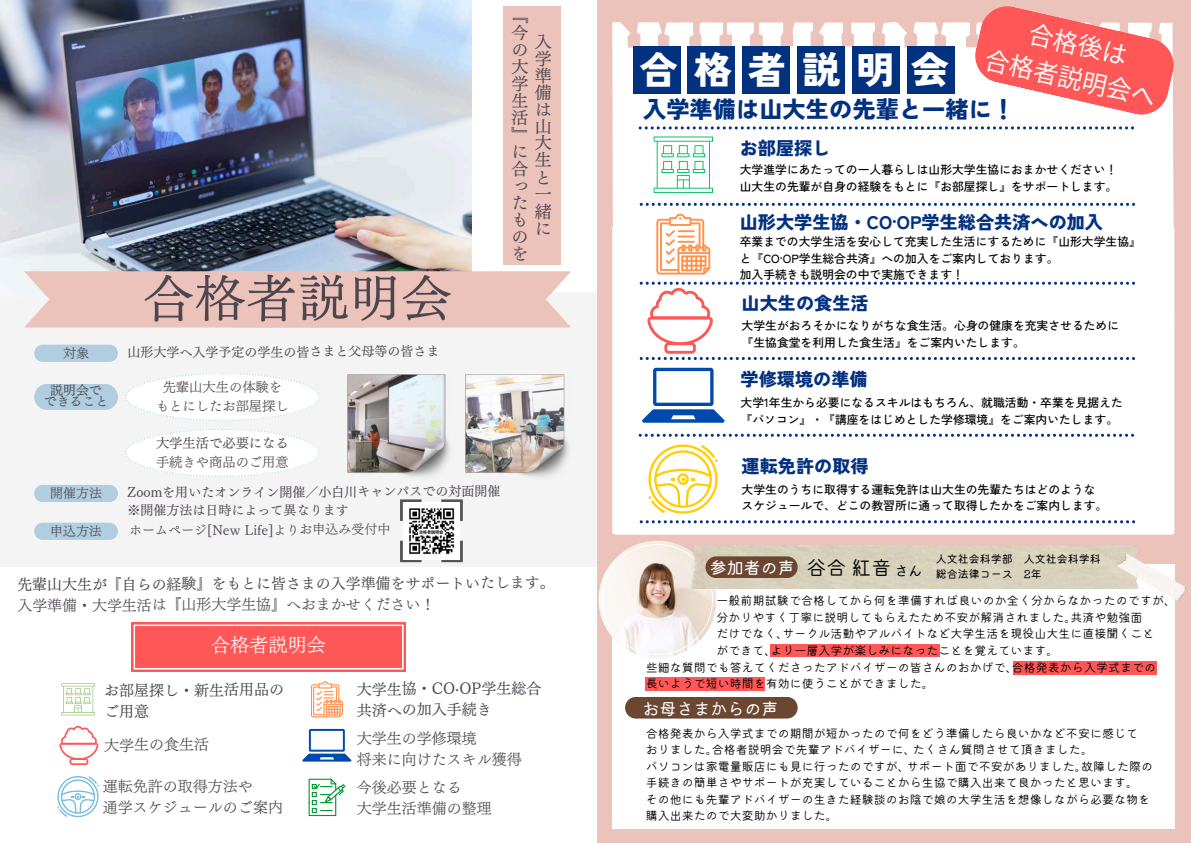
<style>
.page{position:relative;width:1191px;height:843px;background:#fff}
.page>*{position:absolute;margin:0;border:0;box-sizing:border-box;transform-origin:0 0}
.t1{font:50px "Canva UD Mincho Pr 6 N M";letter-spacing:.03em;color:#4e464f}
.t2{font:900 37.6px "Zen Kaku Gothic New";letter-spacing:.445em;color:#fff}
.t3{font:25px "Noto Sans CJ Ksc";color:#faf7f4}
.t4{font:900 23.2px "Zen Kaku Gothic New";color:#023180}
.t5{font:300 20px "Kiwi Maru";color:#000}
.t6{font:19px "UD Mincho Pr 6 N L";letter-spacing:.005em;color:#fff}
.t7{font:900 18.1px "Zen Kaku Gothic New";color:#023180}
.t8{font:17px/17px "Canva UD Mincho Pr 6 N M";color:#4e464f}
.t9{font:17px "Kiwi Maru";color:#fff}
.t10{font:15px/20.9px "UD Mincho Pr 6 N L";letter-spacing:-.005em;color:#4e464f}
.t11{font:15px/21.2px "Canva UD Mincho Pr 6 N M";letter-spacing:-.005em;color:#4e464f}
.t12{font:14.9px "Canva UD Mincho Pr 6 N M";letter-spacing:-.005em;color:#4e464f}
.t13{font:14.9px "UD Mincho Pr 6 N L";letter-spacing:-.005em;color:#4e464f}
.t14{font:13.3px/18.6px "UD Mincho Pr 6 N L";color:#4e464f;text-align:center}
.t15{font:13.3px "Canva UD Mincho Pr 6 N M";color:#4e464f}
.t16{font:13px/18.2px "Canva UD Mincho Pr 6 N M";letter-spacing:-.005em;color:#4e464f}
.t17{font:13px "UD Mincho Pr 6 N L";letter-spacing:-.005em;color:#4e464f}
.t18{font:12.9px "UD Mincho Pr 6 N L";letter-spacing:-.005em;color:#4e464f}
.t19{font:12.9px/11.2px "Canva UD Mincho Pr 6 N M";letter-spacing:-.005em;color:#4e464f;text-align:center}
.t20{font:300 12px/16.5px "Kiwi Maru";color:#000}
.t21{font:500 11.8px/16.3px "Zen Kaku Gothic New";color:#000}
.t22{font:11px/15px "Kiwi Maru";color:#000}
.s1{font-weight:400;font-size:14px}
</style>
<div class="page">
<div style="left:0;top:292px;width:640px;height:274px;background:#f4f4f4"></div>
<svg style="left:400px;top:499px;width:21px;height:21px"></svg>
<svg style="left:441px;top:499px;width:22px;height:21px"></svg>
<svg style="left:441px;top:540px;width:22px;height:22px"></svg>
<svg style="left:400px;top:540px;width:21px;height:22px"></svg>
<img style="left:403px;top:502px;width:56px;height:57px">
<svg style="left:125px;top:373px;width:195px;height:48px"></svg>
<svg style="left:34px;top:384px;width:84px;height:26px;background:#b4d0e0"></svg>
<svg style="left:125px;top:428px;width:195px;height:49px"></svg>
<svg style="left:34px;top:344px;width:84px;height:18px;background:#b5d1e0"></svg>
<svg style="left:34px;top:522px;width:84px;height:17px"></svg>
<svg style="left:34px;top:484px;width:84px;height:18px;background:#b6d1e0"></svg>
<img style="left:465px;top:374px;width:104px;height:103px">
<img style="left:0;top:0;width:472px;height:292px">
<div style="left:24px;top:271px;width:546px;height:56px;background:#ebc3bb"></div>
<div style="left:502px;top:7px;width:58px;height:258px;background:#ebc3bb"></div>
<svg style="left:131px;top:622px;width:274px;height:49px"></svg>
<svg style="left:134px;top:624px;width:269px;height:45px;background:#ff6161"></svg>
<img style="left:347px;top:374px;width:103px;height:103px">
<svg style="left:61px;top:683px;width:34px;height:32px"></svg>
<svg style="left:311px;top:681px;width:32px;height:36px"></svg>
<svg style="left:57px;top:776px;width:42px;height:40px"></svg>
<svg style="left:59px;top:725px;width:39px;height:39px"></svg>
<svg style="left:302px;top:728px;width:49px;height:33px"></svg>
<svg style="left:308px;top:778px;width:37px;height:37px"></svg>
<div style="left:597px;top:0;width:593px;height:842px;background:#ebc3bb"></div>
<div style="left:897px;top:22px;width:276px;height:203px;background:#fff"></div>
<svg style="left:612px;top:22px;width:285px;height:203px;background:#fbfafa"></svg>
<div style="left:612px;top:225px;width:562px;height:309px;background:#fff;border-radius:3px"></div>
<div style="left:612px;top:564px;width:561px;height:264px;background:#fff"></div>
<img style="left:598px;top:540px;width:118px;height:118px;border-radius:50%">
<div style="left:797px;top:545px;width:341px;height:43px;background:#d7d2bd"></div>
<img style="left:1115px;top:552px;width:72px;height:49px">
<div style="left:632px;top:47px;width:48px;height:47px;background:#023180"></div>
<div style="left:687px;top:47px;width:48px;height:47px;background:#023180"></div>
<div style="left:742px;top:47px;width:48px;height:47px;background:#023180"></div>
<div style="left:797px;top:47px;width:48px;height:47px;background:#023180"></div>
<div style="left:852px;top:46px;width:48px;height:48px;background:#023180"></div>
<div style="left:907px;top:47px;width:48px;height:47px;background:#023180"></div>
<svg style="left:638px;top:126px;width:495px;height:3px"></svg>
<svg style="left:639px;top:203px;width:495px;height:3px"></svg>
<svg style="left:974px;top:6px;width:200px;height:110px;background:#fc8887"></svg>
<svg style="left:638px;top:433px;width:495px;height:3px"></svg>
<svg style="left:653px;top:136px;width:59px;height:57px;background:#ccf2e0"></svg>
<svg style="left:656px;top:214px;width:54px;height:60px"></svg>
<svg style="left:602px;top:544px;width:195px;height:110px"></svg>
<svg style="left:639px;top:520px;width:495px;height:3px"></svg>
<svg style="left:648px;top:444px;width:69px;height:69px"></svg>
<div style="left:625px;top:697px;width:172px;height:21px;background:#6b4732"></div>
<svg style="left:639px;top:281px;width:495px;height:79px"></svg>
<svg style="left:642px;top:367px;width:82px;height:55px"></svg>
<div style="left:770px;top:643px;width:168px;height:13px;background:#ff5757"></div>
<div style="left:1012px;top:661px;width:144px;height:13px;background:#ff5757"></div>
<div style="left:645px;top:677px;width:119px;height:13px;background:#ff5757"></div>
<h1 class="t1" style="left:144px;top:273px;width:309px">合格者説明会</h1>
<p class="t18" style="left:63px;top:346px;width:27px">対象</p>
<p class="t16" style="left:127px;top:342px;width:313px">山形大学へ入学予定の学生の皆さまと父母等の皆さま</p>
<p class="t19" style="left:44px;top:384px;width:66px">説明会でできること</p>
<p class="t14" style="left:156px;top:377px;width:134px">先輩山大生の体験をもとにしたお部屋探し</p>
<p class="t15" style="left:156px;top:436px;width:134px">大学生活で必要になる</p>
<p class="t14" style="left:156px;top:452px;width:134px">手続きや商品のご用意</p>
<p class="t18" style="left:50px;top:487px;width:53px">開催方法</p>
<p class="t16" style="left:127px;top:482px;width:374px">Zoomを用いたオンライン開催／小白川キャンパスでの対面開催※開催方法は日時によって異なります</p>
<p class="t18" style="left:50px;top:524px;width:53px">申込方法</p>
<p class="t17" style="left:129px;top:523px;width:263px">ホームページ[New Life]よりお申込み受付中</p>
<h3 class="t8" style="left:511px;top:7px;width:18px">『今の大学生活』に合ったものを</h3>
<h3 class="t8" style="left:534px;top:33px;width:18px">入学準備は山大生と一緒に</h3>
<p class="t12" style="left:17px;top:576px;width:539px">先輩山大生が『自らの経験』をもとに皆さまの入学準備をサポートいたします。</p>
<p class="t13" style="left:17px;top:597px;width:419px">入学準備・大学生活は『山形大学生協』へおまかせください！</p>
<h3 class="t6" style="left:211px;top:635px;width:116px">合格者説明会</h3>
<p class="t11" style="left:104px;top:679px;width:182px">お部屋探し・新生活用品のご用意</p>
<p class="t10" style="left:104px;top:734px;width:107px">大学生の食生活</p>
<p class="t10" style="left:103px;top:775px;width:182px">運転免許の取得方法や<br>通学スケジュールのご案内</p>
<p class="t11" style="left:356px;top:677px;width:186px">大学生協・CO·OP学生総合共済への加入手続き</p>
<p class="t10" style="left:356px;top:727px;width:167px">大学生の学修環境<br>将来に向けたスキル獲得</p>
<p class="t10" style="left:356px;top:776px;width:137px">今後必要となる<br>大学生活準備の整理</p>
<h3 class="t3" style="left:1033px;top:14px;width:101px;rotate:13deg">合格後は</h3>
<h2 class="t2" style="left:639px;top:40px;width:310px">合格者説明会</h2>
<h3 class="t3" style="left:989px;top:39px;width:176px;rotate:13deg">合格者説明会へ</h3>
<h3 class="t4" style="left:643px;top:91px;width:373px">入学準備は山大生の先輩と一緒に！</h3>
<h3 class="t7" style="left:739px;top:134px;width:92px">お部屋探し</h3>
<p class="t21" style="left:739px;top:161px;width:379px">大学進学にあたっての一人暮らしは山形大学生協におまかせください！山大生の先輩が自身の経験をもとに『お部屋探し』をサポートします。</p>
<h3 class="t7" style="left:739px;top:207px;width:365px">山形大学生協・CO·OP学生総合共済への加入</h3>
<p class="t21" style="left:739px;top:233px;width:402px">卒業までの大学生活を安心して充実した生活にするために『山形大学生協』と『CO·OP学生総合共済』への加入をご案内しております。<br>加入手続きも説明会の中で実施できます！</p>
<h3 class="t7" style="left:741px;top:288px;width:128px">山大生の食生活</h3>
<p class="t21" style="left:741px;top:317px;width:379px">大学生がおろそかになりがちな食生活。心身の健康を充実させるために『生協食堂を利用した食生活』をご案内いたします。</p>
<h3 class="t7" style="left:740px;top:365px;width:128px">学修環境の準備</h3>
<p class="t21" style="left:740px;top:394px;width:383px">大学1年生から必要になるスキルはもちろん、就職活動・卒業を見据えた『パソコン』・『講座をはじめとした学修環境』をご案内いたします。</p>
<h3 class="t7" style="left:741px;top:451px;width:128px">運転免許の取得</h3>
<p class="t21" style="left:741px;top:480px;width:367px">大学生のうちに取得する運転免許は山大生の先輩たちはどのようなスケジュールで、どこの教習所に通って取得したかをご案内します。</p>
<h3 class="t9" style="left:709px;top:554px;width:86px">参加者の声</h3>
<h3 class="t5" style="left:806px;top:552px;width:117px">谷合紅音<span class="s1">さん</span></h3>
<p class="t22" style="left:935px;top:551px;width:166px">人文社会科学部 人文社会科学科総合法律コース 2年</p>
<p class="t20" style="left:716px;top:591px;width:455px">一般前期試験で合格してから何を準備すれば良いのか全く分からなかったのですが､分かりやすく丁寧に説明してもらえたため不安が解消されました｡共済や勉強面<br>だけでなく､サークル活動やアルバイトなど大学生活を現役山大生に直接聞くこと<br>ができて､より一層入学が楽しみになったことを覚えています｡</p>
<p class="t20" style="left:645px;top:658px;width:511px">些細な質問でも答えてくださったアドバイザーの皆さんのおかげで､合格発表から入学式までの長いようで短い時間を有効に使うことができました。</p>
<h3 class="t9" style="left:642px;top:695px;width:137px">お母さまからの声</h3>
<p class="t20" style="left:645px;top:724px;width:509px">合格発表から入学式までの期間が短かったので何をどう準備したら良いかなど不安に感じて<br>おりました｡合格者説明会で先輩アドバイザーに､ たくさん質問させて頂きました｡<br>パソコンは家電量販店にも見に行ったのですが､ サポート面で不安がありました｡故障した際の手続きの簡単さやサポートが充実していることから生協で購入出来て良かったと思います｡<br>その他にも先輩アドバイザーの生きた経験談のお陰で娘の大学生活を想像しながら必要な物を購入出来たので大変助かりました｡</p>
</div>
